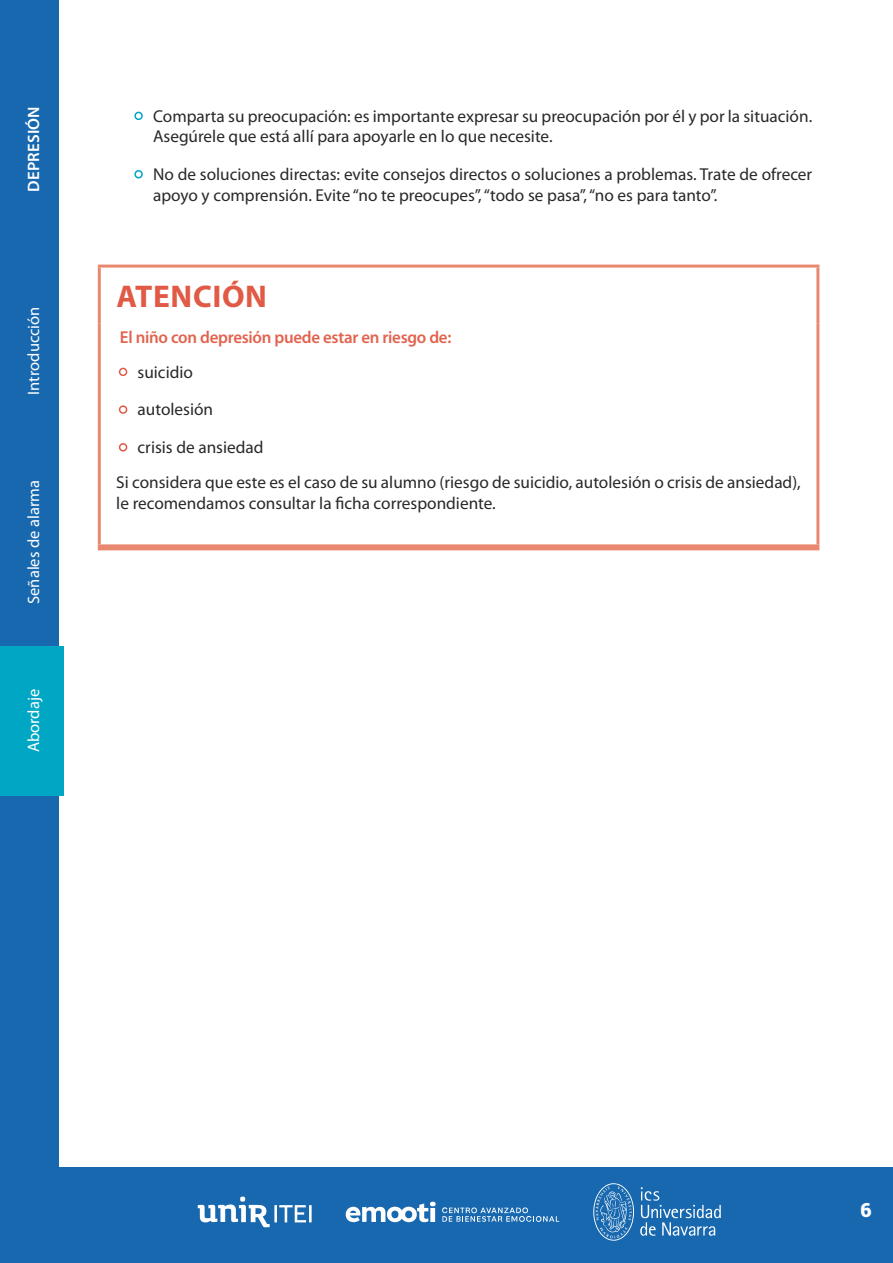
<style>
.page{position:relative;width:893px;height:1263px;background:#fff}
.page>*{position:absolute;margin:0;border:0;box-sizing:border-box;transform-origin:0 0}
.t1{font:700 31.5px "Myriad Pro";letter-spacing:.02em;color:#e15a46}
.t2{font:19.5px "Roboto Slab";color:#fff}
.t3{font:17.25px/20.7px "Myriad Pro";color:#282827}
.t4{font:600 17.25px "Myriad Pro";letter-spacing:-.015em;color:#e2634e}
.t5{font:16.5px "Myriad Pro";color:#fff}
.t6{font:600 16.5px "Myriad Pro";letter-spacing:.01em;color:#fff}
.s1{font-size:33px;color:#00a7c5}
.s2{font-size:33px;color:#e15a46}
</style>
<div class="page">
<div style="left:0;top:1167px;width:893px;height:96px;background:#1868af"></div>
<svg style="left:593px;top:1183px;width:41px;height:58px"></svg>
<svg style="left:640px;top:1187px;width:81px;height:49px"></svg>
<svg style="left:198px;top:1196px;width:114px;height:31px"></svg>
<svg style="left:346px;top:1202px;width:90px;height:20px"></svg>
<svg style="left:442px;top:1207px;width:117px;height:15px"></svg>
<div style="left:0;top:0;width:58px;height:1263px;background:#1868af"></div>
<div style="left:0;top:647px;width:63px;height:149px;background:#00a7c5"></div>
<hr style="left:98px;top:265px;width:721px;height:3px;background:#e9876f">
<hr style="left:98px;top:268px;width:3px;height:56px;background:#e9876f">
<hr style="left:816px;top:268px;width:3px;height:56px;background:#e9876f">
<hr style="left:98px;top:324px;width:3px;height:220px;background:#e9876f">
<hr style="left:816px;top:324px;width:3px;height:220px;background:#e9876f">
<div style="left:98px;top:544px;width:721px;height:6px;background:#e9876f"></div>
<p class="t6" style="left:23px;top:192px;width:87px;rotate:-90deg">DEPRESIÓN</p>
<p class="t5" style="left:23px;top:395px;width:90px;rotate:-90deg">Introducción</p>
<p class="t5" style="left:23px;top:604px;width:125px;rotate:-90deg">Señales de alarma</p>
<p class="t5" style="left:23px;top:752px;width:65px;rotate:-90deg">Abordaje</p>
<p class="t3" style="left:153px;top:105px;width:661px;text-indent:-19px"><span class="s1">•</span> Comparta su preocupación: es importante expresar su preocupación por él y por la situación.<br>Asegúrele que está allí para apoyarle en lo que necesite.</p>
<p class="t3" style="left:153px;top:163px;width:661px;text-indent:-19px"><span class="s1">•</span> No de soluciones directas: evite consejos directos o soluciones a problemas. Trate de ofrecer apoyo y comprensión. Evite “no te preocupes”, “todo se pasa”, “no es para tanto”.</p>
<h1 class="t1" style="left:117px;top:276px;width:152px">ATENCIÓN</h1>
<p class="t4" style="left:120px;top:326px;width:333px">El niño con depresión puede estar en riesgo de:</p>
<p class="t3" style="left:118px;top:361px;width:76px"><span class="s2">•</span> suicidio</p>
<p class="t3" style="left:118px;top:399px;width:96px"><span class="s2">•</span> autolesión</p>
<p class="t3" style="left:116px;top:429px;width:686px;line-height:35.4px"><span class="s2">•</span> crisis de ansiedad<br>Si considera que este es el caso de su alumno (riesgo de suicidio, autolesión o crisis de ansiedad),</p>
<p class="t3" style="left:116px;top:493px;width:381px">le recomendamos consultar la ficha correspondiente.</p>
<p class="t2" style="left:861px;top:1196px;width:12px">6</p>
</div>
